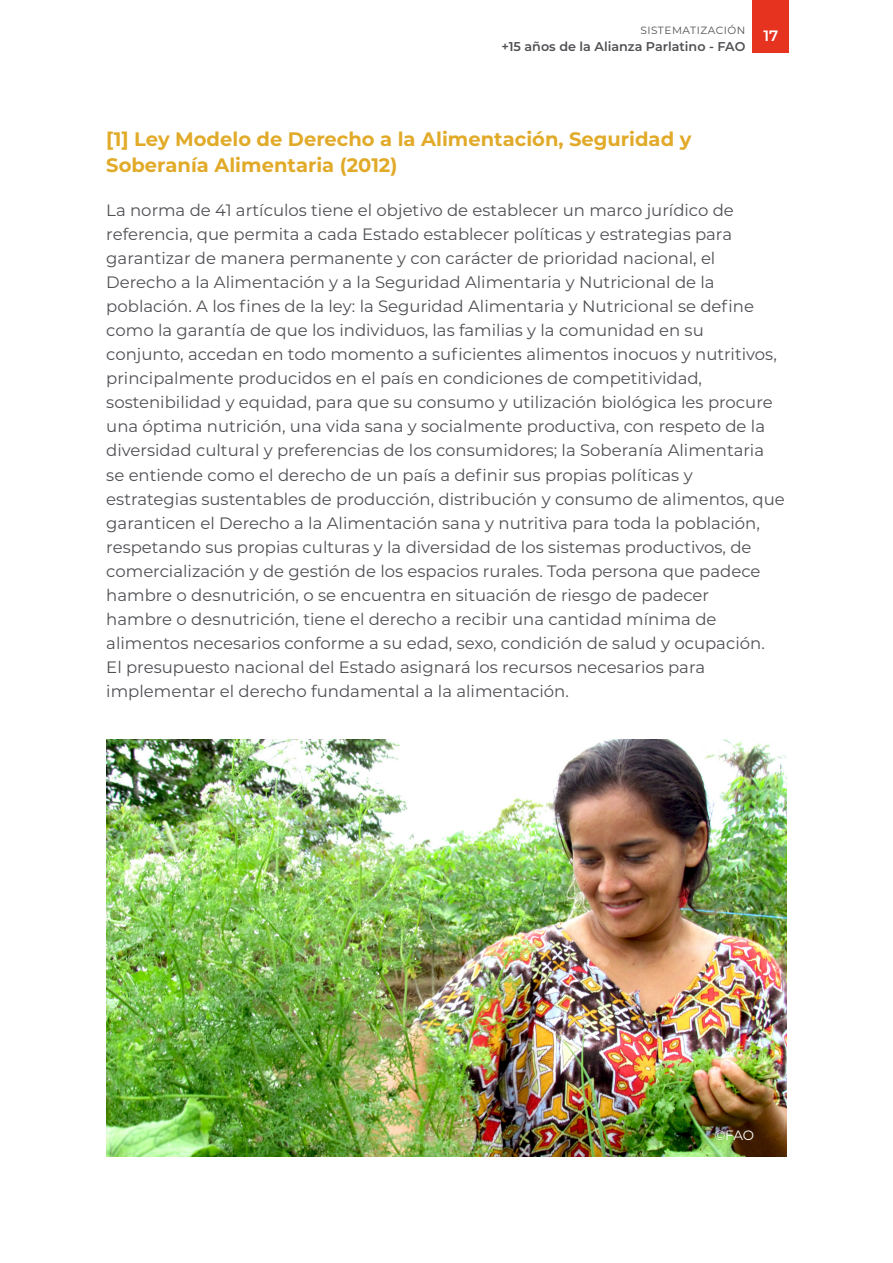
<style>
.page{position:relative;width:893px;height:1263px;background:#fff}
.page>*{position:absolute;margin:0;border:0;box-sizing:border-box;transform-origin:0 0}
.TITULO_2{font:700 19.5px/25.5px "Montserrat";color:#e1aa29}
.párrafo_1{font:16.5px/24px "Montserrat";color:#4f5054}
.t1{font:600 15px "Montserrat";color:#fff}
.párrafo_1-2{font:13.5px "Montserrat";color:#fff}
.t2{font:600 12.75px "Montserrat";color:#4f5054}
.t3{font:10.5px "Montserrat";letter-spacing:.05em;color:#4f5054}
</style>
<div class="page">
<div style="left:753px;top:0;width:36px;height:52px;background:#e6331f"></div>
<img style="left:106px;top:740px;width:681px;height:417px">
<p class="t3" style="left:640px;top:23px;width:107px">SISTEMATIZACIÓN</p>
<p class="t2" style="left:501px;top:37px;width:245px">+15 años de la Alianza Parlatino - FAO</p>
<p class="t1" style="left:763px;top:25px;width:16px">17</p>
<p class="TITULO_2" style="left:106px;top:126px;width:587px">[1] Ley Modelo de Derecho a la Alimentación, Seguridad y<br>Soberanía Alimentaria (2012)</p>
<p class="párrafo_1" style="left:106px;top:198px;width:680px">La norma de 41 artículos tiene el objetivo de establecer un marco jurídico de referencia, que permita a cada Estado establecer políticas y estrategias para garantizar de manera permanente y con carácter de prioridad nacional, el Derecho a la Alimentación y a la Seguridad Alimentaria y Nutricional de la población. A los fines de la ley: la Seguridad Alimentaria y Nutricional se define como la garantía de que los individuos, las familias y la comunidad en su conjunto, accedan en todo momento a suficientes alimentos inocuos y nutritivos, principalmente producidos en el país en condiciones de competitividad, sostenibilidad y equidad, para que su consumo y utilización biológica les procure una óptima nutrición, una vida sana y socialmente productiva, con respeto de la diversidad cultural y preferencias de los consumidores; la Soberanía Alimentaria se entiende como el derecho de un país a definir sus propias políticas y estrategias sustentables de producción, distribución y consumo de alimentos, que garanticen el Derecho a la Alimentación sana y nutritiva para toda la población, respetando sus propias culturas y la diversidad de los sistemas productivos, de comercialización y de gestión de los espacios rurales. Toda persona que padece hambre o desnutrición, o se encuentra en situación de riesgo de padecer<br>hambre o desnutrición, tiene el derecho a recibir una cantidad mínima de alimentos necesarios conforme a su edad, sexo, condición de salud y ocupación.<br>El presupuesto nacional del Estado asignará los recursos necesarios para implementar el derecho fundamental a la alimentación.</p>
<p class="párrafo_1-2" style="left:714px;top:1126px;width:41px">©FAO</p>
</div>
